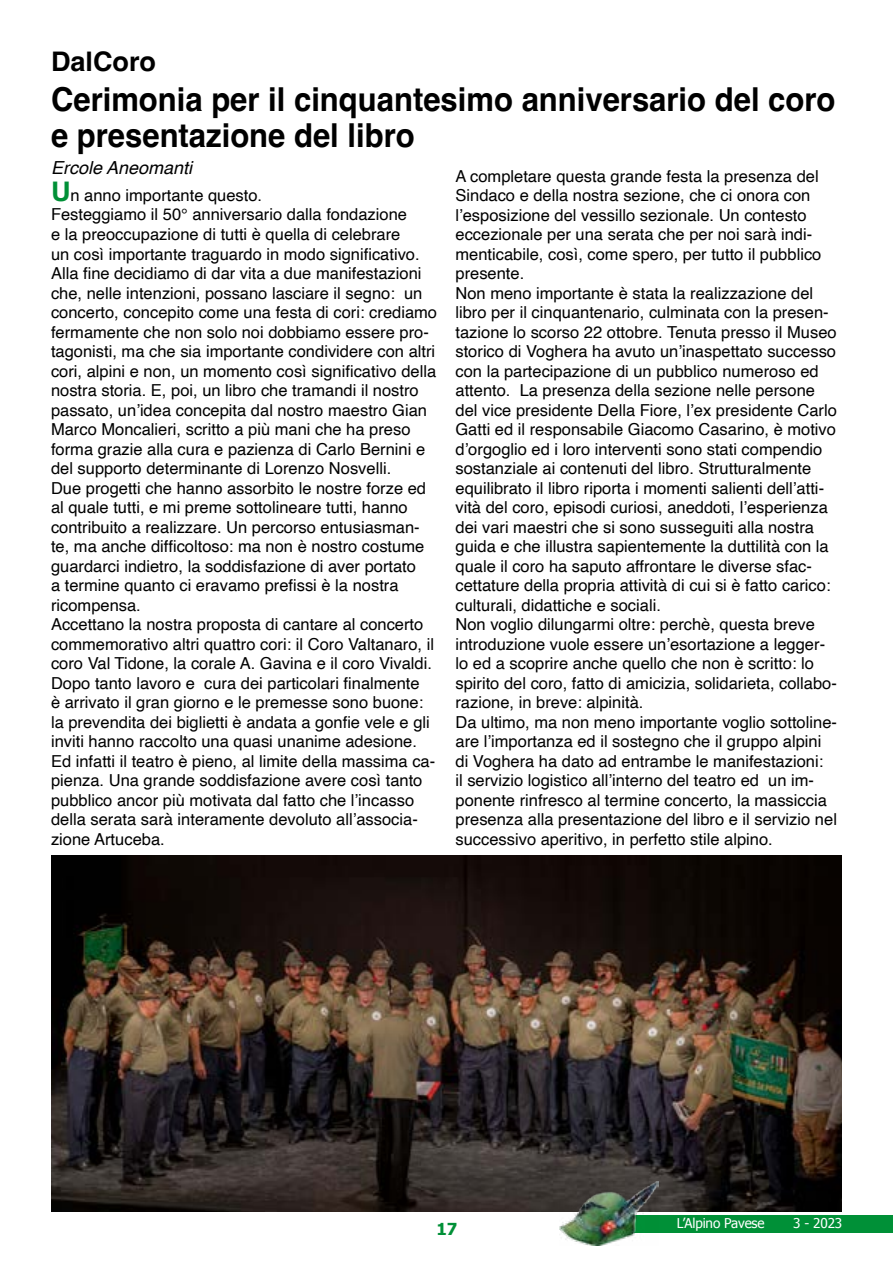
<style>
.page{position:relative;width:893px;height:1263px;background:#fff}
.page>*{position:absolute;margin:0;border:0;box-sizing:border-box;transform-origin:0 0}
.t1{font:700 33px/36px "Helvetica";color:#000;scale:.94 1}
.t2{font:700 27px "Helvetica";color:#000}
.t3{font:italic 18px "Helvetica";color:#000}
.t4{font:16.5px/19.5px "Helvetica";color:#000}
.t5{font:700 16.5px "Tahoma";color:#009037}
.t6{font:13.5px "Tahoma";letter-spacing:-.01em;color:#fff}
.s1{font-weight:700;font-size:27px;color:#009037}
</style>
<div class="page">
<img style="left:51px;top:855px;width:791px;height:357px">
<div style="left:603px;top:1216px;width:290px;height:17px;background:#009037"></div>
<img style="left:559px;top:1181px;width:99px;height:65px">
<h2 class="t2" style="left:51px;top:45px;width:107px">DalCoro</h2>
<h1 class="t1" style="left:51px;top:85px;width:836px">Cerimonia per il cinquantesimo anniversario del coro e presentazione del libro</h1>
<p class="t3" style="left:51px;top:153px;width:143px">Ercole Aneomanti</p>
<p class="t4" style="left:51px;top:186px;width:388px"><span class="s1">U</span>n anno importante questo.<br>Festeggiamo il 50° anniversario dalla fondazione<br>e la preoccupazione di tutti è quella di celebrare<br>un così importante traguardo in modo significativo.<br>Alla fine decidiamo di dar vita a due manifestazioni che, nelle intenzioni, possano lasciare il segno: un concerto, concepito come una festa di cori: crediamo fermamente che non solo noi dobbiamo essere pro&shy;tagonisti, ma che sia importante condividere con altri cori, alpini e non, un momento così significativo della nostra storia. E, poi, un libro che tramandi il nostro passato, un’idea concepita dal nostro maestro Gian Marco Moncalieri, scritto a più mani che ha preso forma grazie alla cura e pazienza di Carlo Bernini e del supporto determinante di Lorenzo Nosvelli.<br>Due progetti che hanno assorbito le nostre forze ed al quale tutti, e mi preme sottolineare tutti, hanno contribuito a realizzare. Un percorso entusiasman&shy;te, ma anche difficoltoso: ma non è nostro costume guardarci indietro, la soddisfazione di aver portato<br>a termine quanto ci eravamo prefissi è la nostra ricompensa.<br>Accettano la nostra proposta di cantare al concerto commemorativo altri quattro cori: il Coro Valtanaro, il coro Val Tidone, la corale A. Gavina e il coro Vivaldi.<br>Dopo tanto lavoro e cura dei particolari finalmente<br>è arrivato il gran giorno e le premesse sono buone: la prevendita dei biglietti è andata a gonfie vele e gli inviti hanno raccolto una quasi unanime adesione.<br>Ed infatti il teatro è pieno, al limite della massima ca&shy;pienza. Una grande soddisfazione avere così tanto pubblico ancor più motivata dal fatto che l’incasso della serata sarà interamente devoluto all’associa&shy;zione Artuceba.</p>
<p class="t4" style="left:455px;top:166px;width:383px">A completare questa grande festa la presenza del Sindaco e della nostra sezione, che ci onora con l’esposizione del vessillo sezionale. Un contesto eccezionale per una serata che per noi sarà indi&shy;menticabile, così, come spero, per tutto il pubblico presente.<br>Non meno importante è stata la realizzazione del libro per il cinquantenario, culminata con la presen&shy;tazione lo scorso 22 ottobre. Tenuta presso il Museo storico di Voghera ha avuto un’inaspettato successo con la partecipazione di un pubblico numeroso ed attento. La presenza della sezione nelle persone del vice presidente Della Fiore, l’ex presidente Carlo Gatti ed il responsabile Giacomo Casarino, è motivo d’orgoglio ed i loro interventi sono stati compendio sostanziale ai contenuti del libro. Strutturalmente equilibrato il libro riporta i momenti salienti dell’atti&shy;vità del coro, episodi curiosi, aneddoti, l’esperienza dei vari maestri che si sono susseguiti alla nostra guida e che illustra sapientemente la duttilità con la quale il coro ha saputo affrontare le diverse sfac&shy;cettature della propria attività di cui si è fatto carico: culturali, didattiche e sociali.<br>Non voglio dilungarmi oltre: perchè, questa breve introduzione vuole essere un’esortazione a legger&shy;lo ed a scoprire anche quello che non è scritto: lo spirito del coro, fatto di amicizia, solidarieta, collabo&shy;razione, in breve: alpinità.<br>Da ultimo, ma non meno importante voglio sottoline&shy;are l’importanza ed il sostegno che il gruppo alpini di Voghera ha dato ad entrambe le manifestazioni:<br>il servizio logistico all’interno del teatro ed un im&shy;ponente rinfresco al termine concerto, la massiccia presenza alla presentazione del libro e il servizio nel successivo aperitivo, in perfetto stile alpino.</p>
<p class="t5" style="left:436px;top:1217px;width:22px">17</p>
<p class="t6" style="left:677px;top:1214px;width:89px">L’Alpino Pavese</p>
<p class="t6" style="left:793px;top:1214px;width:51px">3 - 2023</p>
</div>
